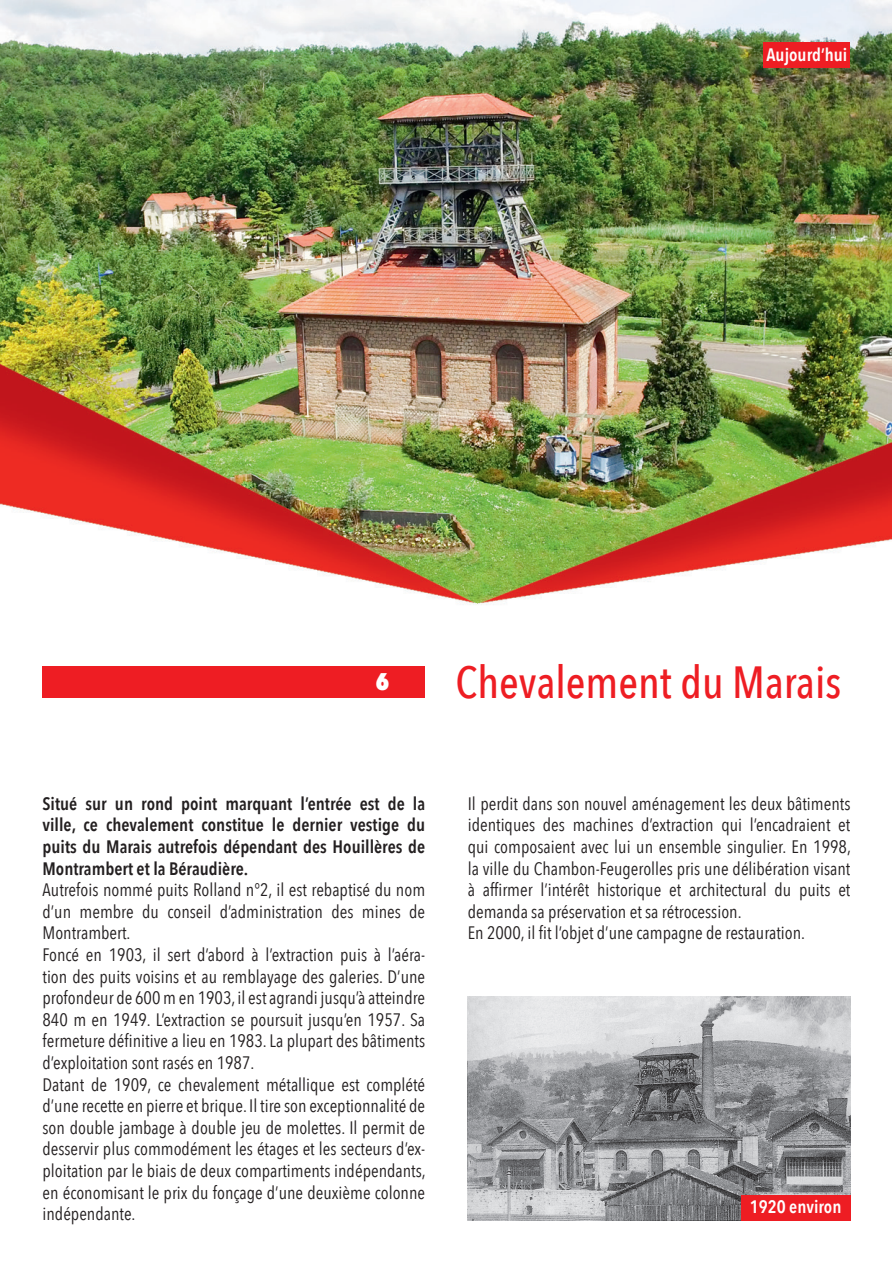
<style>
.page{position:relative;width:893px;height:1263px;background:#fff}
.page>*{position:absolute;margin:0;border:0;box-sizing:border-box;transform-origin:0 0}
.t1{font:500 45px "Avenir Next Condensed";color:#ee1d23}
.t2{font:800 24px "Avenir Next Condensed";color:#fff}
.t3{font:18px/21.6px "Avenir Next Condensed";color:#231f20}
.t4{font:600 18px/21.6px "Avenir Next Condensed";color:#231f20;text-align:justify}
.t5{font:600 18px "Avenir Next Condensed";color:#fff}
</style>
<div class="page">
<img style="left:0;top:0;width:891px;height:1221px">
<div style="left:43px;top:666px;width:382px;height:31px;background:#ee1d23"></div>
<img style="left:468px;top:996px;width:382px;height:224px">
<div style="left:763px;top:43px;width:87px;height:25px;background:#ee1d23"></div>
<div style="left:741px;top:1195px;width:109px;height:25px;background:#ee1d23"></div>
<p class="t5" style="left:766px;top:39px;width:82px">Aujourd’hui</p>
<h2 class="t2" style="left:376px;top:667px;width:15px">6</h2>
<h1 class="t1" style="left:456px;top:655px;width:387px">Chevalement du Marais</h1>
<p class="t4" style="left:43px;top:792px;width:384px">Situé sur un rond point marquant l’entrée est de la ville, ce chevalement constitue le dernier vestige du puits du Marais autrefois dépendant des Houillères de Montrambert et la Béraudière.</p>
<p class="t3" style="left:43px;top:878px;width:385px">Autrefois nommé puits Rolland n°2, il est rebaptisé du nom d’un membre du conseil d’administration des mines de Montrambert.<br>Foncé en 1903, il sert d’abord à l’extraction puis à l’aéra&shy;tion des puits voisins et au remblayage des galeries. D’une profondeur de 600 m en 1903, il est agrandi jusqu’à atteindre 840 m en 1949. L’extraction se poursuit jusqu’en 1957. Sa fermeture définitive a lieu en 1983. La plupart des bâtiments d’exploitation sont rasés en 1987.<br>Datant de 1909, ce chevalement métallique est complété d’une recette en pierre et brique. Il tire son exceptionnalité de son double jambage à double jeu de molettes. Il permit de desservir plus commodément les étages et les secteurs d’ex&shy;ploitation par le biais de deux compartiments indépendants, en économisant le prix du fonçage d’une deuxième colonne indépendante.</p>
<p class="t3" style="left:468px;top:792px;width:385px">Il perdit dans son nouvel aménagement les deux bâtiments identiques des machines d’extraction qui l’encadraient et qui composaient avec lui un ensemble singulier. En 1998, la ville du Chambon-Feugerolles pris une délibération visant à affirmer l’intérêt historique et architectural du puits et demanda sa préservation et sa rétrocession.<br>En 2000, il fit l’objet d’une campagne de restauration.</p>
<p class="t5" style="left:750px;top:1191px;width:93px">1920 environ</p>
</div>
